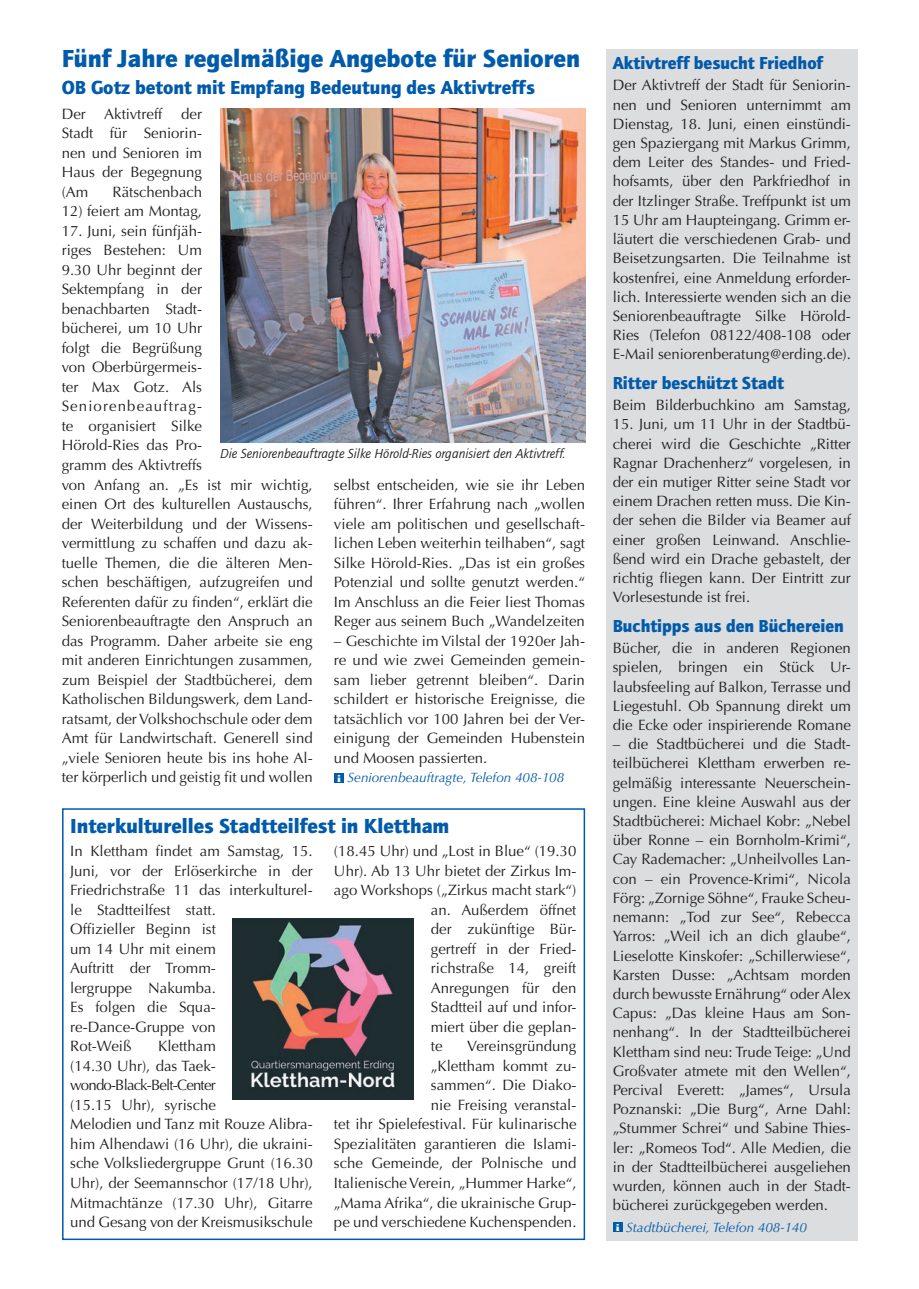
<style>
.page{position:relative;width:919px;height:1289px;background:#fff}
.page>*{position:absolute;margin:0;border:0;box-sizing:border-box;transform-origin:0 0}
.t1{font:900 25.5px "Quay Sans ITC Std";color:#015aaa}
.t2{font:900 21px "Quay Sans ITC Std";color:#015aaa}
.t3{font:900 19.5px "Quay Sans ITC Std";color:#015aaa}
.t4{font:900 18px "Quay Sans ITC Std";color:#015aaa}
.t5{font:15px/19.5px "Optima";color:#231f20;text-align:justify}
.t6{font:italic 13.5px "Optima";color:#015aaa}
.t7{font:italic 13.5px "Quay Sans ITC Std";color:#231f20}
.s1{font-family:"Bodoni URW";font-weight:700;font-style:normal;font-stretch:expanded;font-size:10.5px;color:#fff}
</style>
<div class="page">
<div style="left:334px;top:772px;width:10px;height:10px;background:#015aaa"></div>
<div style="left:62px;top:808px;width:523px;height:431px;border:2px solid #015aaa"></div>
<img style="left:220px;top:108px;width:365px;height:335px">
<img style="left:233px;top:918px;width:181px;height:181px">
<div style="left:606px;top:49px;width:251px;height:1190px;background:#dcdddf"></div>
<div style="left:612px;top:1222px;width:10px;height:10px;background:#015aaa"></div>
<h1 class="t1" style="left:62px;top:43px;width:520px">Fünf Jahre regelmäßige Angebote für Senioren</h1>
<h3 class="t3" style="left:62px;top:76px;width:475px">OB Gotz betont mit Empfang Bedeutung des Aktivtreffs</h3>
<p class="t5" style="left:62px;top:104px;width:102px">Der Aktivtreff</p>
<p class="t5" style="left:62px;top:104px;width:142px;text-indent:119px">der Stadt für Seniorin&shy;nen und Senioren im Haus der Begegnung (Am</p>
<p class="t5" style="left:112px;top:182px;width:91px">Rätschenbach</p>
<p class="t5" style="left:62px;top:202px;width:142px">12) feiert am Montag,</p>
<p class="t5" style="left:62px;top:221px;width:252px;text-align:left">17. Juni, sein fünfjäh-<br>riges Bestehen: Um<br>9.30 Uhr beginnt der<br>Sektempfang in der<br>benachbarten Stadt-<br>bücherei, um 10 Uhr<br>folgt die Begrüßung<br>von Oberbürgermeis-<br>ter Max Gotz. Als<br>Seniorenbeauftrag-<br>te organisiert Silke<br>Hörold-Ries das Pro-<br>gramm des Aktivtreffs<br>von Anfang an. „Es ist mir wichtig, einen Ort des kulturellen Austauschs, der Weiterbildung und der Wissens&shy;vermittlung zu schaffen und dazu ak&shy;tuelle Themen, die die älteren Men&shy;schen beschäftigen, aufzugreifen und<br>Referenten dafür zu finden“, erklärt die<br>Seniorenbeauftragte den Anspruch an das Programm. Daher arbeite sie eng mit anderen Einrichtungen zusammen, zum Beispiel der Stadtbücherei, dem<br>Katholischen Bildungswerk, dem Land&shy;ratsamt, der Volkshochschule oder dem<br>Amt für Landwirtschaft. Generell sind „viele Senioren heute bis ins hohe Al&shy;ter körperlich und geistig fit und wollen</p>
<p class="t7" style="left:220px;top:446px;width:347px">Die Seniorenbeauftragte Silke Hörold-Ries organisiert den Aktivtreff.</p>
<p class="t5" style="left:334px;top:475px;width:252px">selbst entscheiden, wie sie ihr Leben führen“. Ihrer Erfahrung nach „wollen viele am politischen und gesellschaft&shy;lichen Leben weiterhin teilhaben“, sagt Silke Hörold-Ries. „Das ist ein großes Potenzial und sollte genutzt werden.“ Im Anschluss an die Feier liest Thomas Reger aus seinem Buch „Wandelzeiten</p>
<p class="t5" style="left:334px;top:631px;width:252px">– Geschichte im Vilstal der 1920er Jah&shy;re und wie zwei Gemeinden gemein&shy;sam lieber getrennt bleiben“. Darin schildert er historische Ereignisse, die tatsächlich vor 100 Jahren bei der Ver&shy;einigung der Gemeinden Hubenstein und Moosen passierten.</p>
<p class="t6" style="left:337px;top:769px;width:229px"><span class="s1">i</span> Seniorenbeauftragte, Telefon 408-108</p>
<h2 class="t2" style="left:70px;top:812px;width:380px">Interkulturelles Stadtteilfest in Klettham</h2>
<p class="t5" style="left:70px;top:841px;width:244px;text-align:left">In Klettham findet am Samstag, 15.<br>Juni, vor der Erlöserkirche in der<br>Friedrichstraße 11 das interkulturel&shy;le Stadtteilfest statt.<br>Offizieller Beginn ist<br>um 14 Uhr mit einem<br>Auftritt der Tromm-<br>lergruppe Nakumba.<br>Es folgen die Squa&shy;re-Dance-Gruppe von<br>Rot-Weiß</p>
<p class="t5" style="left:334px;top:841px;width:244px">(18.45 Uhr) und „Lost in Blue“ (19.30</p>
<p class="t5" style="left:334px;top:861px;width:244px">Uhr). Ab 13 Uhr bietet der Zirkus Im-</p>
<p class="t5" style="left:334px;top:880px;width:244px">ago Workshops („Zirkus macht stark“)</p>
<p class="t5" style="left:431px;top:900px;width:147px">an. Außerdem öffnet</p>
<p class="t5" style="left:431px;top:919px;width:147px">der zukünftige Bür-</p>
<p class="t5" style="left:431px;top:939px;width:147px">gertreff in der Fried-</p>
<p class="t5" style="left:431px;top:958px;width:147px">richstraße 14, greift</p>
<p class="t5" style="left:431px;top:978px;width:147px">Anregungen für den</p>
<p class="t5" style="left:431px;top:997px;width:147px">Stadtteil auf und infor-</p>
<p class="t5" style="left:431px;top:1017px;width:147px">miert über die geplan-</p>
<p class="t5" style="left:431px;top:1036px;width:13px">te</p>
<p class="t5" style="left:334px;top:1036px;width:244px;text-align:right">Vereinsgründung<br>„Klettham kommt zu-<br>sammen“. Die Diako-<br>nie Freising veranstal-<br>tet ihr Spielefestival. Für kulinarische<br>Spezialitäten garantieren die Islami&shy;sche Gemeinde, der Polnische und<br>Italienische Verein, „Hummer Harke“, „Mama Afrika“, die ukrainische Grup&shy;pe und verschiedene Kuchenspenden.</p>
<p class="t5" style="left:70px;top:1036px;width:244px;text-align:left;text-indent:88px">Klettham<br>(14.30 Uhr), das Taek&shy;wondo-Black-Belt-Center<br>(15.15 Uhr), syrische<br>Melodien und Tanz mit Rouze Alibra&shy;him Alhendawi (16 Uhr), die ukraini&shy;sche Volksliedergruppe Grunt (16.30<br>Uhr), der Seemannschor (17/18 Uhr),<br>Mitmachtänze (17.30 Uhr), Gitarre und Gesang von der Kreismusikschule</p>
<p class="t4" style="left:612px;top:52px;width:212px">Aktivtreff besucht Friedhof</p>
<p class="t5" style="left:612px;top:76px;width:240px">Der Aktivtreff der Stadt für Seniorin&shy;nen und Senioren unternimmt am Dienstag, 18. Juni, einen einstündi&shy;gen Spaziergang mit Markus Grimm, dem Leiter des Standes- und Fried&shy;hofsamts, über den Parkfriedhof in der Itzlinger Straße. Treffpunkt ist um 15 Uhr am Haupteingang. Grimm er&shy;läutert die verschiedenen Grab- und Beisetzungsarten. Die Teilnahme ist kostenfrei, eine Anmeldung erforder&shy;lich. Interessierte wenden sich an die Seniorenbeauftragte Silke Hörold-Ries (Telefon 08122/408-108 oder E-Mail seniorenberatung@erding.de).</p>
<p class="t4" style="left:612px;top:372px;width:173px">Ritter beschützt Stadt</p>
<p class="t5" style="left:612px;top:395px;width:240px">Beim Bilderbuchkino am Samstag,</p>
<p class="t5" style="left:612px;top:415px;width:240px">15. Juni, um 11 Uhr in der Stadtbü&shy;cherei wird die Geschichte „Ritter Ragnar Drachenherz“ vorgelesen, in der ein mutiger Ritter seine Stadt vor einem Drachen retten muss. Die Kin&shy;der sehen die Bilder via Beamer auf einer großen Leinwand. Anschlie&shy;ßend wird ein Drache gebastelt, der richtig fliegen kann. Der Eintritt zur Vorlesestunde ist frei.</p>
<p class="t4" style="left:612px;top:614px;width:233px">Buchtipps aus den Büchereien</p>
<p class="t5" style="left:612px;top:638px;width:240px">Bücher, die in anderen Regionen spielen, bringen ein Stück Ur&shy;laubsfeeling auf Balkon, Terrasse und Liegestuhl. Ob Spannung direkt um die Ecke oder inspirierende Romane</p>
<p class="t5" style="left:612px;top:734px;width:240px">– die Stadtbücherei und die Stadt&shy;teilbücherei Klettham erwerben re&shy;gelmäßig interessante Neuerschein&shy;ungen. Eine kleine Auswahl aus der Stadtbücherei: Michael Kobr: „Nebel über Ronne – ein Bornholm-Krimi“, Cay Rademacher: „Unheilvolles Lan&shy;con – ein Provence-Krimi“, Nicola Förg: „Zornige Söhne“, Frauke Scheu&shy;nemann: „Tod zur See“, Rebecca Yarros: „Weil ich an dich glaube“, Lieselotte Kinskofer: „Schillerwiese“, Karsten Dusse: „Achtsam morden durch bewusste Ernährung“ oder Alex Capus: „Das kleine Haus am Son&shy;nenhang“. In der Stadtteilbücherei Klettham sind neu: Trude Teige: „Und Großvater atmete mit den Wellen“, Percival Everett: „James“, Ursula Poznanski: „Die Burg“, Arne Dahl: „Stummer Schrei“ und Sabine Thies&shy;ler: „Romeos Tod“. Alle Medien, die in der Stadtteilbücherei ausgeliehen wurden, können auch in der Stadt&shy;bücherei zurückgegeben werden.</p>
<p class="t6" style="left:615px;top:1219px;width:193px"><span class="s1">i</span> Stadtbücherei, Telefon 408-140</p>
</div>
